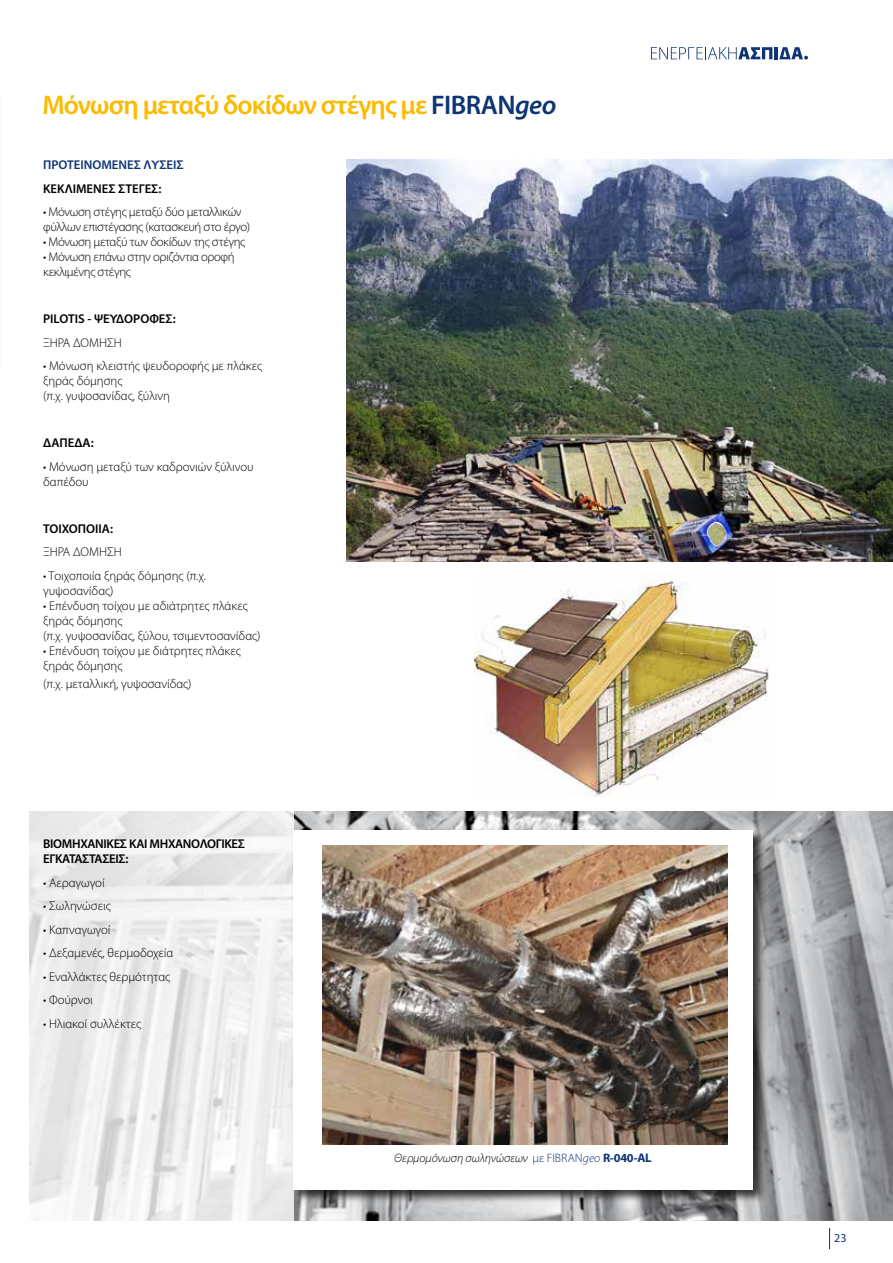
<style>
.page{position:relative;width:893px;height:1263px;background:#fff}
.page>*{position:absolute;margin:0;border:0;box-sizing:border-box;transform-origin:0 0}
.t1{font:600 27px "Myriad Pro";letter-spacing:-.035em;color:#fabb00}
.t2{font:300 12.75px/15px "Myriad Pro";color:#000}
.t3{font:300 12.75px/15px "Myriad Pro";letter-spacing:-.025em;color:#000}
.t4{font:600 12.75px/15px "Myriad Pro";letter-spacing:-.02em;color:#000}
.t5{font:600 12.75px "Myriad Pro";color:#000}
.t6{font:600 12.75px "Myriad Pro";color:#0d3474}
.t7{font:italic 300 12.15px "Myriad Pro";color:#000}
.t8{font:12px "Myriad Pro";color:#0d3474}
.s1{color:#0d3474}
.s2{font-style:italic;color:#0d3474}
.s3{font-style:normal;color:#0d3474}
.s4{font-weight:700;font-style:normal;color:#0d3474}
.s5{font-weight:700;font-style:normal;font-size:12.45px;color:#0d3474}
</style>
<div class="page">
<svg style="left:651px;top:47px;width:157px;height:13px"></svg>
<svg style="left:829px;top:1228px;width:1px;height:21px"></svg>
<img style="left:293px;top:811px;width:600px;height:409px">
<svg style="left:29px;top:811px;width:264px;height:410px;fill:#eee"></svg>
<img style="left:346px;top:159px;width:547px;height:403px">
<div style="left:291px;top:828px;width:475px;height:375px;background:#000;opacity:.75"></div>
<div style="left:293px;top:830px;width:460px;height:360px;background:#fff"></div>
<img style="left:323px;top:845px;width:405px;height:300px">
<img style="left:474px;top:573px;width:295px;height:224px">
<h1 class="t1" style="left:43px;top:88px;width:515px">Μόνωση μεταξύ δοκίδων στέγης με <span class="s1">FIBRAN</span><span class="s2">geo</span></h1>
<p class="t6" style="left:43px;top:157px;width:142px">ΠΡΟΤΕΙΝΟΜΕΝΕΣ ΛΥΣΕΙΣ</p>
<p class="t5" style="left:43px;top:181px;width:120px">ΚΕΚΛΙΜΕΝΕΣ ΣΤΕΓΕΣ:</p>
<p class="t3" style="left:43px;top:205px;width:209px">• Μόνωση στέγης μεταξύ δύο μεταλλικών φύλλων επιστέγασης (κατασκευή στο έργο)</p>
<p class="t3" style="left:43px;top:235px;width:204px">• Μόνωση μεταξύ των δοκίδων της στέγης</p>
<p class="t3" style="left:43px;top:250px;width:193px">• Μόνωση επάνω στην οριζόντια οροφή κεκλιμένης στέγης</p>
<p class="t5" style="left:43px;top:311px;width:134px">PILOTIS - ΨΕΥΔΟΡΟΦΕΣ:</p>
<p class="t2" style="left:43px;top:335px;width:80px">ΞΗΡΑ ΔΟΜΗΣΗ</p>
<p class="t2" style="left:43px;top:359px;width:220px">• Μόνωση κλειστής ψευδοροφής με πλάκες ξηράς δόμησης<br>(π.χ. γυψοσανίδας, ξύλινη</p>
<p class="t4" style="left:43px;top:435px;width:52px">ΔΑΠΕΔΑ:</p>
<p class="t2" style="left:43px;top:459px;width:212px">• Μόνωση μεταξύ των καδρονιών ξύλινου δαπέδου</p>
<p class="t5" style="left:43px;top:521px;width:71px">ΤΟΙΧΟΠΟΙΙΑ:</p>
<p class="t2" style="left:43px;top:545px;width:80px">ΞΗΡΑ ΔΟΜΗΣΗ</p>
<p class="t2" style="left:43px;top:568px;width:165px">• Τοιχοποιία ξηράς δόμησης (π.χ. γυψοσανίδας)</p>
<p class="t2" style="left:43px;top:598px;width:219px">• Επένδυση τοίχου με αδιάτρητες πλάκες ξηράς δόμησης<br>(π.χ. γυψοσανίδας, ξύλου, τσιμεντοσανίδας)</p>
<p class="t2" style="left:43px;top:643px;width:199px">• Επένδυση τοίχου με διάτρητες πλάκες ξηράς δόμησης</p>
<p class="t2" style="left:43px;top:676px;width:150px">(π.χ. μεταλλική, γυψοσανίδας)</p>
<p class="t4" style="left:43px;top:836px;width:203px">ΒΙΟΜΗΧΑΝΙΚΕΣ ΚΑΙ ΜΗΧΑΝΟΛΟΓΙΚΕΣ<br>ΕΓΚΑΤΑΣΤΑΣΕΙΣ:</p>
<p class="t2" style="left:43px;top:875px;width:63px">• Αεραγωγοί</p>
<p class="t2" style="left:43px;top:898px;width:69px">• Σωληνώσεις</p>
<p class="t2" style="left:43px;top:922px;width:69px">• Καπναγωγοί</p>
<p class="t2" style="left:43px;top:945px;width:132px">• Δεξαμενές, θερμοδοχεία</p>
<p class="t2" style="left:43px;top:969px;width:129px">• Εναλλάκτες θερμότητας</p>
<p class="t2" style="left:43px;top:992px;width:51px">• Φούρνοι</p>
<p class="t2" style="left:43px;top:1016px;width:100px">• Ηλιακοί συλλέκτες</p>
<p class="t7" style="left:394px;top:1150px;width:259px">Θερμομόνωση σωληνώσεων <span class="s3">με FIBRAN</span><span class="s1">geo</span> <span class="s4">R-040-</span><span class="s5">AL</span></p>
<p class="t8" style="left:834px;top:1231px;width:14px">23</p>
</div>
